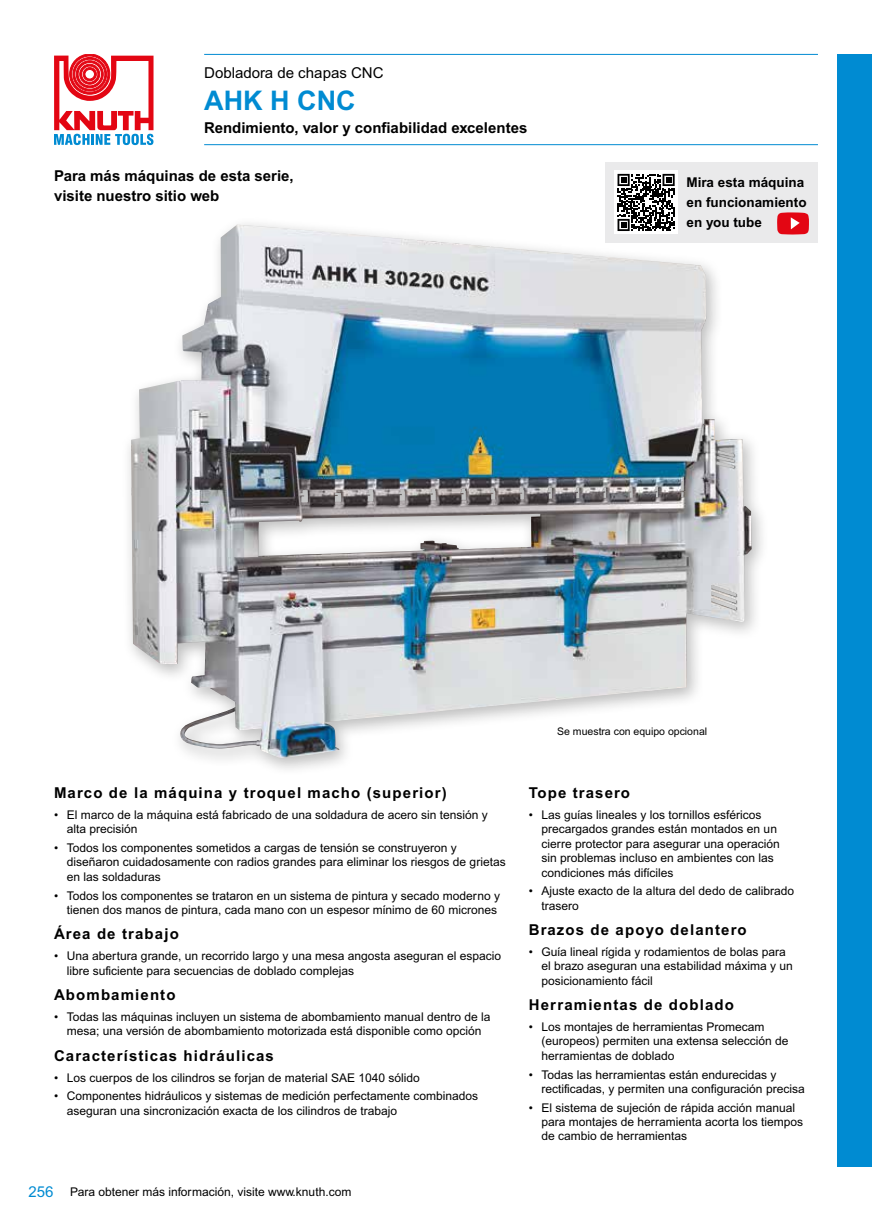
<style>
.page{position:relative;width:872px;height:1221px;background:#fff}
.page>*{position:absolute;margin:0;border:0;box-sizing:border-box;transform-origin:0 0}
.t1{font:700 27px "Arial MT Pro";color:#008bd2}
.t2{font:700 15px "Arial MT Pro";letter-spacing:.075em;color:#000}
.t3{font:700 15px/19.5px "Arial MT Pro";color:#000}
.t4{font:15px "Arial MT Pro";color:#000}
.t5{font:15px "Arial MT Pro";color:#008bd2}
.t6{font:700 13.5px/20.2px "Arial MT Pro";color:#000}
.t7{font:12px/14.4px "Arial MT Pro";color:#000}
.t8{font:10.5px "Arial MT Pro";color:#000}
</style>
<div class="page">
<div style="left:838px;top:54px;width:34px;height:1112px;background:#008bd2"></div>
<svg style="left:54px;top:54px;width:99px;height:91px"></svg>
<hr style="left:204px;top:54px;width:614px;height:1px;background:#008bd2">
<hr style="left:204px;top:144px;width:614px;height:1px;background:#008bd2">
<div style="left:121px;top:216px;width:649px;height:560px;background:#000;opacity:.26"></div>
<img style="left:131px;top:225px;width:620px;height:533px">
<div style="left:605px;top:162px;width:213px;height:81px;background:#eaeaeb"></div>
<svg style="left:777px;top:212px;width:32px;height:22px"></svg>
<div style="left:614px;top:170px;width:64px;height:64px;background:#fff"></div>
<svg style="left:617px;top:174px;width:57px;height:57px"></svg>
<p class="t4" style="left:204px;top:64px;width:181px">Dobladora de chapas CNC</p>
<h1 class="t1" style="left:204px;top:84px;width:153px">AHK H CNC</h1>
<p class="t3" style="left:204px;top:119px;width:325px">Rendimiento, valor y confiabilidad excelentes</p>
<p class="t3" style="left:54px;top:166px;width:241px">Para más máquinas de esta serie, visite nuestro sitio web</p>
<p class="t6" style="left:686px;top:172px;width:122px">Mira esta máquina en funcionamiento en you tube</p>
<p class="t8" style="left:557px;top:725px;width:151px">Se muestra con equipo opcional</p>
<p class="t2" style="left:54px;top:783px;width:394px">Marco de la máquina y troquel macho (superior)</p>
<p class="t7" style="left:67px;top:808px;width:422px;text-indent:-13px">• El marco de la máquina está fabricado de una soldadura de acero sin tensión y alta precisión</p>
<p class="t7" style="left:67px;top:841px;width:440px;text-indent:-13px">• Todos los componentes sometidos a cargas de tensión se construyeron y diseñaron cuidadosamente con radios grandes para eliminar los riesgos de grietas en las soldaduras</p>
<p class="t7" style="left:54px;top:888px;width:447px;text-align:right">• Todos los componentes se trataron en un sistema de pintura y secado moderno y tienen dos manos de pintura, cada mano con un espesor mínimo de 60 micrones</p>
<p class="t2" style="left:54px;top:925px;width:126px">Área de trabajo</p>
<p class="t7" style="left:67px;top:949px;width:436px;text-indent:-13px">• Una abertura grande, un recorrido largo y una mesa angosta aseguran el espacio libre suficiente para secuencias de doblado complejas</p>
<p class="t2" style="left:54px;top:985px;width:123px">Abombamiento</p>
<p class="t7" style="left:54px;top:1009px;width:438px;text-align:center">• Todas las máquinas incluyen un sistema de abombamiento manual dentro de la mesa; una versión de abombamiento motorizada está disponible como opción</p>
<p class="t2" style="left:54px;top:1046px;width:221px">Características hidráulicas</p>
<p class="t7" style="left:54px;top:1070px;width:367px">• Los cuerpos de los cilindros se forjan de material SAE 1040 sólido</p>
<p class="t7" style="left:67px;top:1089px;width:413px;text-indent:-13px">• Componentes hidráulicos y sistemas de medición perfectamente combinados aseguran una sincronización exacta de los cilindros de trabajo</p>
<p class="t5" style="left:28px;top:1182px;width:27px">256</p>
<p class="t7" style="left:70px;top:1184px;width:283px">Para obtener más información, visite www.knuth.com</p>
<p class="t2" style="left:529px;top:783px;width:103px">Tope trasero</p>
<p class="t7" style="left:541px;top:808px;width:240px;text-indent:-13px">• Las guías lineales y los tornillos esféricos precargados grandes están montados en un cierre protector para asegurar una operación sin problemas incluso en ambientes con las condiciones más difíciles</p>
<p class="t7" style="left:541px;top:884px;width:254px;text-indent:-13px">• Ajuste exacto de la altura del dedo de calibrado trasero</p>
<p class="t2" style="left:529px;top:920px;width:219px">Brazos de apoyo delantero</p>
<p class="t7" style="left:541px;top:945px;width:253px;text-indent:-13px">• Guía lineal rígida y rodamientos de bolas para el brazo aseguran una estabilidad máxima y un posicionamiento fácil</p>
<p class="t2" style="left:529px;top:995px;width:207px">Herramientas de doblado</p>
<p class="t7" style="left:541px;top:1020px;width:248px;text-indent:-13px">• Los montajes de herramientas Promecam (europeos) permiten una extensa selección de herramientas de doblado</p>
<p class="t7" style="left:541px;top:1067px;width:265px;text-indent:-13px">• Todas las herramientas están endurecidas y rectificadas, y permiten una configuración precisa</p>
<p class="t7" style="left:541px;top:1100px;width:263px;text-indent:-13px">• El sistema de sujeción de rápida acción manual para montajes de herramienta acorta los tiempos de cambio de herramientas</p>
</div>
